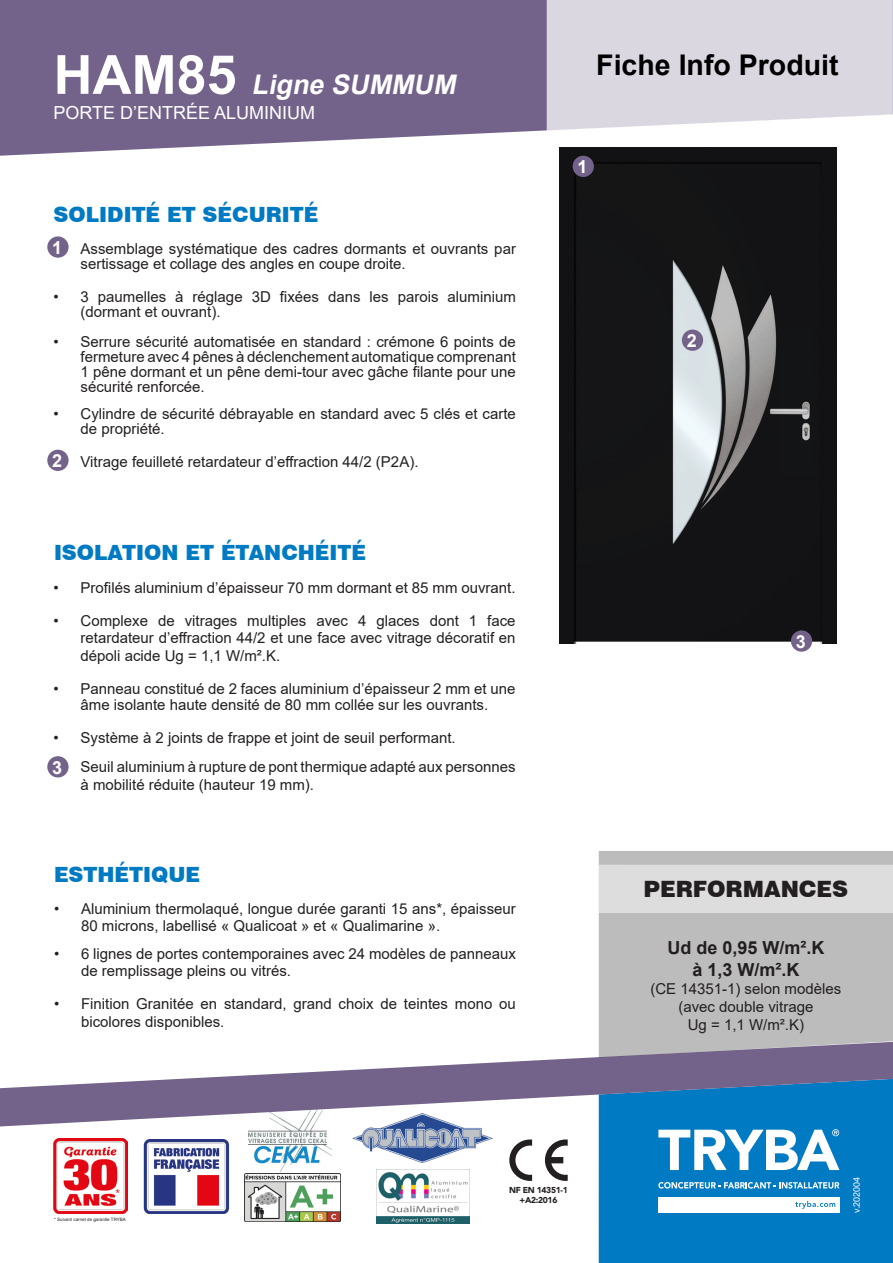
<style>
.page{position:relative;width:893px;height:1263px;background:#fff}
.page>*{position:absolute;margin:0;border:0;box-sizing:border-box;transform-origin:0 0}
.t1{font:700 28.5px "Arial";color:#000}
.t2{font:italic 700 27px "Arial";color:#fff}
.t3{font:900 22.5px "Swiss 721 BT";color:#231f20}
.t4{font:900 21px "Swiss 721 BT";color:#007ac2}
.t5{font:700 18px "Arial";color:#231f20}
.t6{font:18px "Arial";color:#fff}
.t7{font:700 18px "Arial";color:#fff}
.t8{font:15px/15px "Arial";color:#231f20}
.t9{font:12px "Arial";color:#eb1d27}
.t10{font:9px "Arial";color:#fff}
.t11{font:900 8.55px/9.8px "Avenir";letter-spacing:-.035em;color:#231f20;text-align:center}
.t12{font:4.5px "Arial";color:#231f20}
.s1{font-style:normal;font-size:54px}
</style>
<div class="page">
<img style="left:560px;top:156px;width:276px;height:488px">
<img style="left:249px;top:1126px;width:83px;height:45px">
<img style="left:245px;top:1173px;width:96px;height:48px">
<img style="left:53px;top:1138px;width:74px;height:75px">
<img style="left:143px;top:1139px;width:87px;height:75px">
<svg style="left:509px;top:1139px;width:23px;height:42px"></svg>
<svg style="left:545px;top:1139px;width:23px;height:42px"></svg>
<div style="left:116px;top:1190px;width:7px;height:9px;background:#fff"></div>
<img style="left:352px;top:1126px;width:141px;height:37px">
<img style="left:376px;top:1169px;width:94px;height:54px">
<svg style="left:0;top:0;width:837px;height:156px;fill:#73638a"></svg>
<div style="left:547px;top:0;width:345px;height:131px;background:#dbd7e1"></div>
<div style="left:599px;top:1126px;width:294px;height:137px;background:#007ac2"></div>
<div style="left:635px;top:1121px;width:225px;height:115px;background:#007ac2"></div>
<div style="left:658px;top:1197px;width:181px;height:16px;background:#fff"></div>
<svg style="left:658px;top:1129px;width:181px;height:41px"></svg>
<svg style="left:795px;top:1201px;width:40px;height:8px"></svg>
<svg style="left:658px;top:1182px;width:181px;height:6px"></svg>
<svg style="left:0;top:1042px;width:893px;height:84px"></svg>
<div style="left:599px;top:851px;width:294px;height:206px;background:#bdbcbc"></div>
<div style="left:598px;top:865px;width:295px;height:48px;background:#ddd"></div>
<div style="left:47px;top:236px;width:22px;height:22px;background:#73638a;border-radius:50%"></div>
<div style="left:47px;top:756px;width:22px;height:21px;background:#73638a;border-radius:50%"></div>
<div style="left:47px;top:450px;width:22px;height:21px;background:#73638a;border-radius:50%"></div>
<div style="left:573px;top:156px;width:21px;height:21px;background:#73638a;border-radius:50%"></div>
<div style="left:682px;top:330px;width:21px;height:21px;background:#73638a;border-radius:50%"></div>
<div style="left:791px;top:630px;width:21px;height:22px;background:#73638a;border-radius:50%"></div>
<p class="t2" style="left:54px;top:65px;width:410px"><span class="s1">H A M 8 5</span> Ligne SUMMUM</p>
<p class="t6" style="left:54px;top:101px;width:263px">PORTE D’ENTRÉE ALUMINIUM</p>
<p class="t4" style="left:54px;top:202px;width:266px">SOLIDITÉ ET SÉCURITÉ</p>
<p class="t7" style="left:52px;top:235px;width:12px">1</p>
<p class="t8" style="left:81px;top:241px;width:437px;text-indent:-27px">• Assemblage systématique des cadres dormants et ouvrants par sertissage et collage des angles en coupe droite.</p>
<p class="t8" style="left:81px;top:289px;width:437px;text-indent:-27px">• 3 paumelles à réglage 3D fixées dans les parois aluminium (dormant et ouvrant).</p>
<p class="t8" style="left:81px;top:334px;width:437px;text-align:justify;text-indent:-27px">• Serrure sécurité automatisée en standard : crémone 6 points de fermeture avec 4 pênes à déclenchement automatique comprenant 1 pêne dormant et un pêne demi-tour avec gâche filante pour une sécurité renforcée.</p>
<p class="t8" style="left:81px;top:406px;width:437px;text-indent:-27px">• Cylindre de sécurité débrayable en standard avec 5 clés et carte de propriété.</p>
<p class="t8" style="left:54px;top:454px;width:366px">• Vitrage feuilleté retardateur d’effraction 44/2 (P2A).</p>
<p class="t7" style="left:52px;top:448px;width:12px">2</p>
<p class="t4" style="left:54px;top:540px;width:314px">ISOLATION ET ÉTANCHÉITÉ</p>
<p class="t8" style="left:54px;top:580px;width:463px">• Profilés aluminium d’épaisseur 70 mm dormant et 85 mm ouvrant.</p>
<p class="t8" style="left:54px;top:613px;width:463px;line-height:16.5px;text-align:right">• Complexe de vitrages multiples avec 4 glaces dont 1 face retardateur d’effraction 44/2 et une face avec vitrage décoratif en</p>
<p class="t8" style="left:81px;top:648px;width:201px">dépoli acide Ug = 1,1 W/m².K.</p>
<p class="t8" style="left:54px;top:680px;width:463px;line-height:16.5px;text-align:center">• Panneau constitué de 2 faces aluminium d’épaisseur 2 mm et une âme isolante haute densité de 80 mm collée sur les ouvrants.</p>
<p class="t8" style="left:54px;top:730px;width:404px">• Système à 2 joints de frappe et joint de seuil performant.</p>
<p class="t8" style="left:81px;top:757px;width:436px;line-height:18px;text-indent:-27px">• Seuil aluminium à rupture de pont thermique adapté aux personnes à mobilité réduite (hauteur 19 mm).</p>
<p class="t7" style="left:52px;top:755px;width:12px">3</p>
<p class="t4" style="left:54px;top:861px;width:148px">ESTHÉTIQUE</p>
<p class="t8" style="left:81px;top:901px;width:436px;line-height:16.5px;text-indent:-27px">• Aluminium thermolaqué, longue durée garanti 15 ans*, épaisseur<br>80 microns, labellisé « Qualicoat » et « Qualimarine ».</p>
<p class="t8" style="left:81px;top:946px;width:436px;line-height:16.5px;text-indent:-27px">• 6 lignes de portes contemporaines avec 24 modèles de panneaux de remplissage pleins ou vitrés.</p>
<p class="t8" style="left:81px;top:994px;width:436px;line-height:18px;text-indent:-27px">• Finition Granitée en standard, grand choix de teintes mono ou bicolores disponibles.</p>
<p class="t1" style="left:596px;top:45px;width:244px">Fiche Info Produit</p>
<p class="t7" style="left:577px;top:154px;width:12px">1</p>
<p class="t7" style="left:687px;top:328px;width:12px">2</p>
<p class="t7" style="left:796px;top:629px;width:12px">3</p>
<p class="t3" style="left:643px;top:875px;width:206px">PERFORMANCES</p>
<p class="t5" style="left:667px;top:935px;width:159px">Ud de 0,95 W/m².K</p>
<p class="t5" style="left:692px;top:957px;width:109px">à 1,3 W/m².K</p>
<p class="t8" style="left:650px;top:981px;width:192px">(CE 14351-1) selon modèles</p>
<p class="t8" style="left:678px;top:999px;width:137px">(avec double vitrage</p>
<p class="t8" style="left:688px;top:1017px;width:118px">Ug = 1,1 W/m².K)</p>
<p class="t9" style="left:116px;top:1186px;width:6px">*</p>
<p class="t12" style="left:54px;top:1216px;width:73px">* Suivant carnet de garantie TRYBA</p>
<p class="t11" style="left:509px;top:1185px;width:60px">NF EN 14351-1 +A2:2016</p>
<p class="t10" style="left:850px;top:1213px;width:38px;rotate:-90deg">v.202004</p>
</div>
